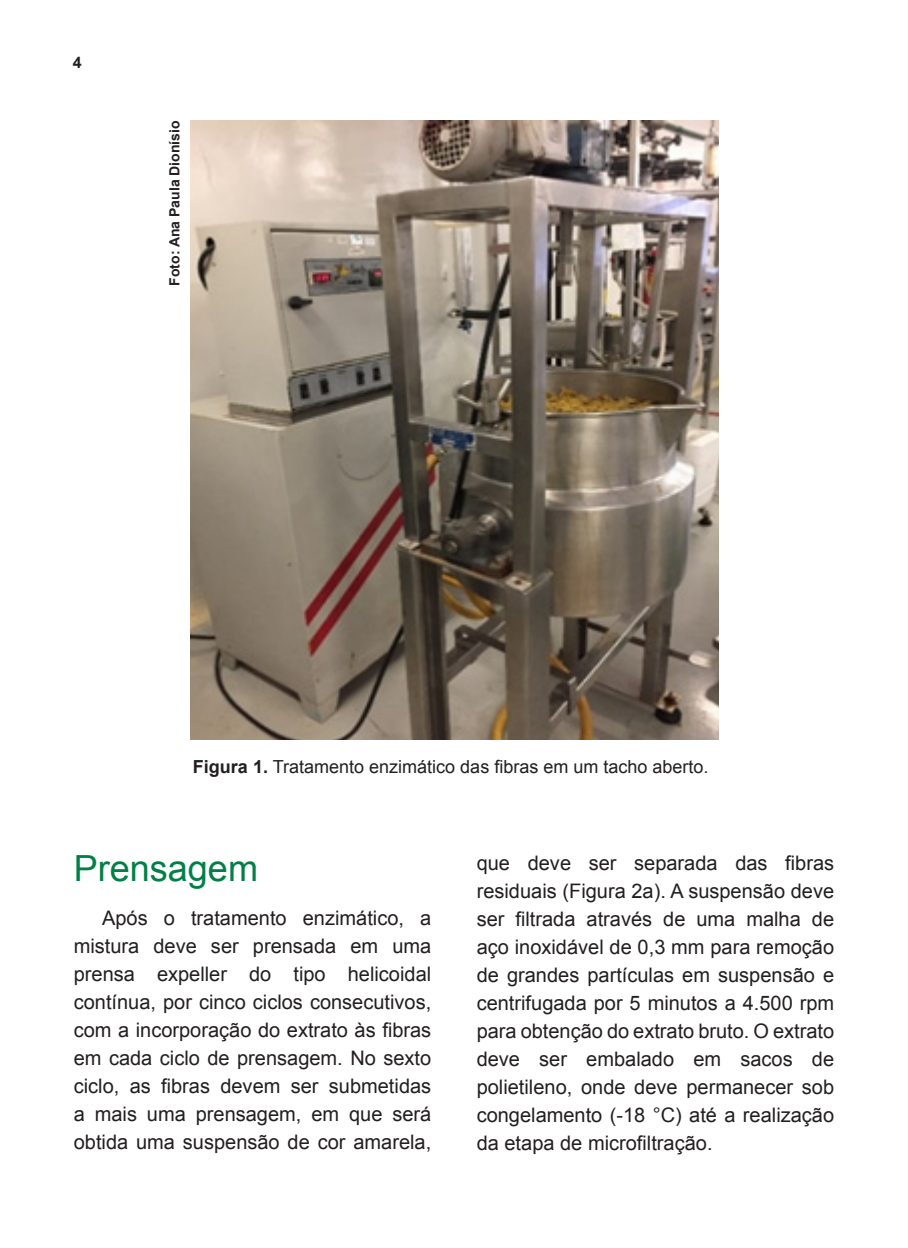
<style>
.page{position:relative;width:908px;height:1248px;background:#fff}
.page>*{position:absolute;margin:0;border:0;box-sizing:border-box;transform-origin:0 0}
.TITULO_1{font:36px "Arial";color:#007f46}
.MIOLO{font:20px/28px "Arial";color:#231f20;text-align:justify}
.FIGURA_LEGENDA{font:18px "Arial";color:#231f20}
.t1{font:700 16px "Arial";color:#231f20}
.CREDITO_FOTO{font:700 14px "Arial";color:#231f20}
.s1{font-weight:700}
</style>
<div class="page">
<img style="left:191px;top:120px;width:526px;height:619px">
<p class="t1" style="left:73px;top:52px;width:10px">4</p>
<p class="CREDITO_FOTO" style="left:165px;top:286px;width:167px;rotate:-90deg">Foto: Ana Paula Dionísio</p>
<p class="FIGURA_LEGENDA" style="left:193px;top:755px;width:517px"><span class="s1">Figura 1.</span> Tratamento enzimático das fibras em um tacho aberto.</p>
<p class="TITULO_1" style="left:74px;top:845px;width:186px">Prensagem</p>
<p class="MIOLO" style="left:74px;top:903px;width:359px;text-indent:28px">Após o tratamento enzimático, a mistura deve ser prensada em uma prensa expeller do tipo helicoidal contínua, por cinco ciclos consecutivos, com a incorporação do extrato às fibras em cada ciclo de prensagem. No sexto ciclo, as fibras devem ser submetidas a mais uma prensagem, em que será obtida uma suspensão de cor amarela,</p>
<p class="MIOLO" style="left:476px;top:848px;width:359px">que deve ser separada das fibras residuais (Figura 2a). A suspensão deve ser filtrada através de uma malha de aço inoxidável de 0,3 mm para remoção de grandes partículas em suspensão e centrifugada por 5 minutos a 4.500 rpm para obtenção do extrato bruto. O extrato deve ser embalado em sacos de polietileno, onde deve permanecer sob congelamento (-18 °C) até a realização da etapa de microfiltração.</p>
</div>
